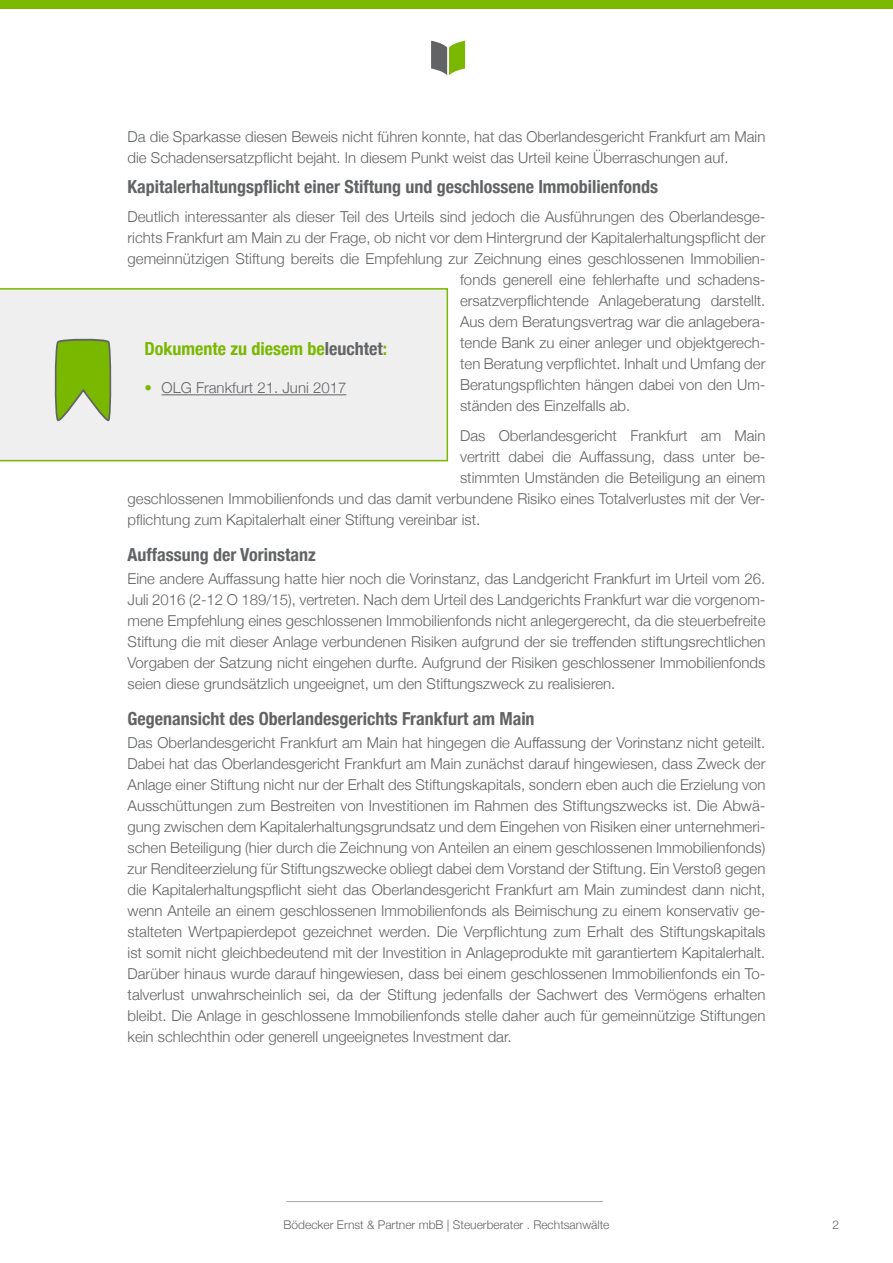
<style>
.page{position:relative;width:893px;height:1263px;background:#fff}
.page>*{position:absolute;margin:0;border:0;box-sizing:border-box;transform-origin:0 0}
.t1{font:700 condensed 18px "Helvetica Neue";color:#616365}
.t2{font:700 condensed 18px "Helvetica Neue";color:#7ab800}
.t3{font:300 15px/21px "Helvetica Neue";color:#616365;text-align:justify}
.t4{font:300 12px "Helvetica Neue";color:#616365}
.s1{color:#616365}
.s2{color:#7ab800}
</style>
<div class="page">
<div style="left:0;top:0;width:893px;height:9px;background:#7ab800"></div>
<hr style="left:286px;top:1201px;width:317px;height:1px;background:#a9a5a5">
<svg style="left:431px;top:41px;width:34px;height:34px"></svg>
<div style="left:0;top:288px;width:448px;height:173px;background:#efeff0"></div>
<hr style="left:162px;top:394px;width:184px;height:1px;background:#616365">
<svg style="left:54px;top:338px;width:59px;height:85px"></svg>
<p class="t3" style="left:128px;top:125px;width:639px">Da die Sparkasse diesen Beweis nicht führen konnte, hat das Oberlandesgericht Frankfurt am Main die Schadensersatzpflicht bejaht. In diesem Punkt weist das Urteil keine Überraschungen auf.</p>
<p class="t1" style="left:128px;top:171px;width:532px">Kapitalerhaltungspflicht einer Stiftung und geschlossene Immobilienfonds</p>
<p class="t3" style="left:128px;top:205px;width:639px">Deutlich interessanter als dieser Teil des Urteils sind jedoch die Ausführungen des Oberlandesge-</p>
<p class="t3" style="left:128px;top:226px;width:639px">richts Frankfurt am Main zu der Frage, ob nicht vor dem Hintergrund der Kapitalerhaltungspflicht der</p>
<p class="t3" style="left:128px;top:247px;width:639px">gemeinnützigen Stiftung bereits die Empfehlung zur Zeichnung eines geschlossenen Immobilien-</p>
<p class="t3" style="left:460px;top:268px;width:307px">fonds generell eine fehlerhafte und schadens-</p>
<p class="t3" style="left:460px;top:289px;width:307px">ersatzverpflichtende Anlageberatung darstellt.</p>
<p class="t3" style="left:460px;top:310px;width:307px">Aus dem Beratungsvertrag war die anlagebera-</p>
<p class="t3" style="left:460px;top:331px;width:307px">tende Bank zu einer anleger und objektgerech-</p>
<p class="t3" style="left:460px;top:352px;width:307px">ten Beratung verpflichtet. Inhalt und Umfang der</p>
<p class="t3" style="left:460px;top:373px;width:307px">Beratungspflichten hängen dabei von den Um-</p>
<p class="t3" style="left:460px;top:394px;width:172px">ständen des Einzelfalls ab.</p>
<p class="t3" style="left:460px;top:424px;width:307px">Das Oberlandesgericht Frankfurt am Main</p>
<p class="t3" style="left:460px;top:445px;width:307px">vertritt dabei die Auffassung, dass unter be-</p>
<p class="t3" style="left:460px;top:466px;width:307px">stimmten Umständen die Beteiligung an einem</p>
<p class="t3" style="left:128px;top:487px;width:639px">geschlossenen Immobilienfonds und das damit verbundene Risiko eines Totalverlustes mit der Ver-</p>
<p class="t3" style="left:128px;top:508px;width:354px">pflichtung zum Kapitalerhalt einer Stiftung vereinbar ist.</p>
<p class="t1" style="left:128px;top:539px;width:190px">Auffassung der Vorinstanz</p>
<p class="t3" style="left:128px;top:567px;width:639px">Eine andere Auffassung hatte hier noch die Vorinstanz, das Landgericht Frankfurt im Urteil vom 26.<br>Juli 2016 (2-12 O 189/15), vertreten. Nach dem Urteil des Landgerichts Frankfurt war die vorgenom&shy;mene Empfehlung eines geschlossenen Immobilienfonds nicht anlegergerecht, da die steuerbefreite Stiftung die mit dieser Anlage verbundenen Risiken aufgrund der sie treffenden stiftungsrechtlichen Vorgaben der Satzung nicht eingehen durfte. Aufgrund der Risiken geschlossener Immobilienfonds seien diese grundsätzlich ungeeignet, um den Stiftungszweck zu realisieren.</p>
<p class="t1" style="left:128px;top:703px;width:409px">Gegenansicht des Oberlandesgerichts Frankfurt am Main</p>
<p class="t3" style="left:128px;top:731px;width:639px">Das Oberlandesgericht Frankfurt am Main hat hingegen die Auffassung der Vorinstanz nicht geteilt.<br>Dabei hat das Oberlandesgericht Frankfurt am Main zunächst darauf hingewiesen, dass Zweck der Anlage einer Stiftung nicht nur der Erhalt des Stiftungskapitals, sondern eben auch die Erzielung von Ausschüttungen zum Bestreiten von Investitionen im Rahmen des Stiftungszwecks ist. Die Abwä&shy;gung zwischen dem Kapitalerhaltungsgrundsatz und dem Eingehen von Risiken einer unternehmeri&shy;schen Beteiligung (hier durch die Zeichnung von Anteilen an einem geschlossenen Immobilienfonds) zur Renditeerzielung für Stiftungszwecke obliegt dabei dem Vorstand der Stiftung. Ein Verstoß gegen die Kapitalerhaltungspflicht sieht das Oberlandesgericht Frankfurt am Main zumindest dann nicht, wenn Anteile an einem geschlossenen Immobilienfonds als Beimischung zu einem konservativ ge&shy;stalteten Wertpapierdepot gezeichnet werden. Die Verpflichtung zum Erhalt des Stiftungskapitals ist somit nicht gleichbedeutend mit der Investition in Anlageprodukte mit garantiertem Kapitalerhalt.<br>Darüber hinaus wurde darauf hingewiesen, dass bei einem geschlossenen Immobilienfonds ein To&shy;talverlust unwahrscheinlich sei, da der Stiftung jedenfalls der Sachwert des Vermögens erhalten bleibt. Die Anlage in geschlossene Immobilienfonds stelle daher auch für gemeinnützige Stiftungen kein schlechthin oder generell ungeeignetes Investment dar.</p>
<p class="t2" style="left:145px;top:334px;width:244px">Dokumente zu diesem be<span class="s1">leuchtet</span>:</p>
<p class="t3" style="left:145px;top:376px;width:203px"><span class="s2">•</span> OLG Frankfurt 21. Juni 2017</p>
<p class="t4" style="left:284px;top:1215px;width:327px">Bödecker Ernst &amp; Partner mbB | Steuerberater . Rechtsanwälte</p>
<p class="t4" style="left:832px;top:1215px;width:8px">2</p>
</div>
